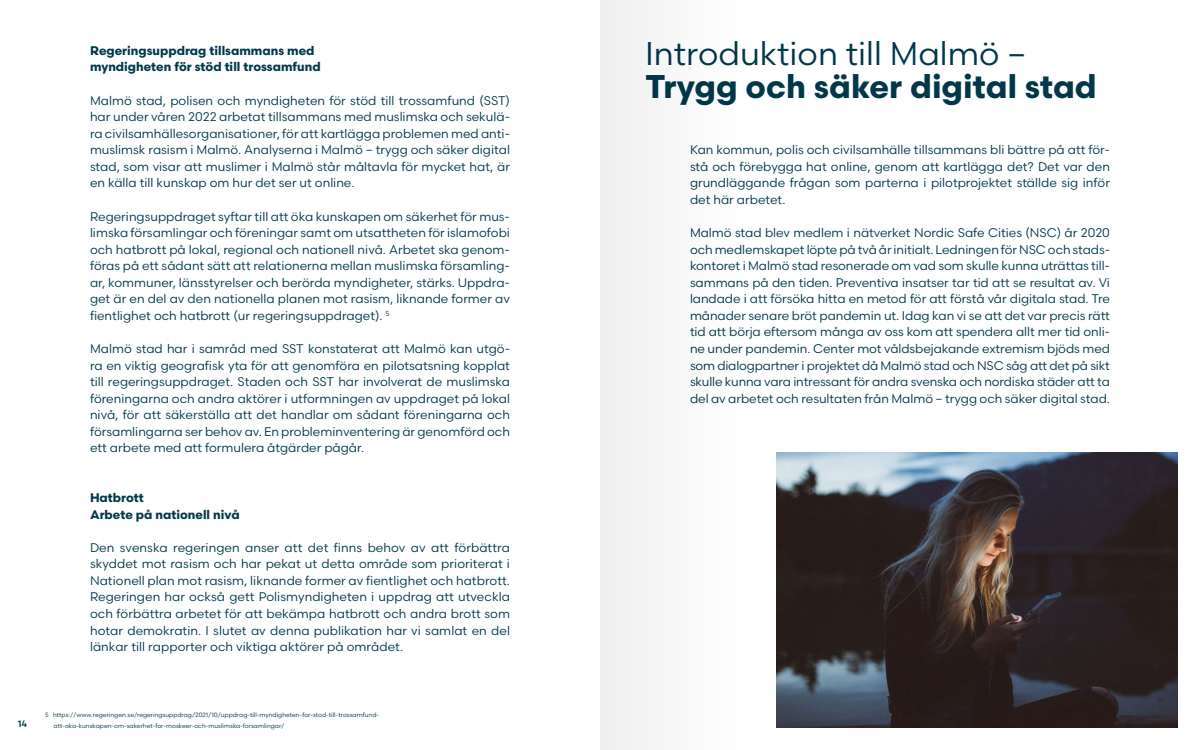
<style>
.page{position:relative;width:1200px;height:750px;background:#fff}
.page>*{position:absolute;margin:0;border:0;box-sizing:border-box;transform-origin:0 0}
.t1{font:700 32.81px "Scandia";color:#00384a}
.t2{font:32.81px "Scandia";color:#00384a}
.t3{font:12.5px/16.6px "Scandia";color:#00384a;text-align:justify}
.t4{font:700 12.5px/16.6px "Scandia";color:#00384a}
.t5{font:500 9.38px "Scandia";color:#00384a}
.t6{font:6.25px "Scandia";color:#00384a}
</style>
<div class="page">
<img style="left:776px;top:452px;width:402px;height:276px">
<div style="left:600px;top:0;width:142px;height:750px;background:#f7f6f7"></div>
<p class="t4" style="left:90px;top:42px;width:232px">Regeringsuppdrag tillsammans med myndigheten för stöd till trossamfund</p>
<p class="t3" style="left:90px;top:92px;width:422px">Malmö stad, polisen och myndigheten för stöd till trossamfund (SST) har under våren 2022 arbetat tillsammans med muslimska och sekulä&shy;ra civilsamhällesorganisationer, för att kartlägga problemen med anti&shy;muslimsk rasism i Malmö. Analyserna i Malmö – trygg och säker digital stad, som visar att muslimer i Malmö står måltavla för mycket hat, är en källa till kunskap om hur det ser ut online.</p>
<p class="t3" style="left:90px;top:208px;width:422px">Regeringsuppdraget syftar till att öka kunskapen om säkerhet för mus&shy;limska församlingar och föreningar samt om utsattheten för islamofobi och hatbrott på lokal, regional och nationell nivå. Arbetet ska genom&shy;föras på ett sådant sätt att relationerna mellan muslimska församling&shy;ar, kommuner, länsstyrelser och berörda myndigheter, stärks. Uppdra&shy;get är en del av den nationella planen mot rasism, liknande former av fientlighet och hatbrott (ur regeringsuppdraget). <sup>5</sup></p>
<p class="t3" style="left:90px;top:340px;width:422px">Malmö stad har i samråd med SST konstaterat att Malmö kan utgö&shy;ra en viktig geografisk yta för att genomföra en pilotsatsning kopplat till regeringsuppdraget. Staden och SST har involverat de muslimska föreningarna och andra aktörer i utformningen av uppdraget på lokal nivå, för att säkerställa att det handlar om sådant föreningarna och församlingarna ser behov av. En probleminventering är genomförd och ett arbete med att formulera åtgärder pågår.</p>
<p class="t4" style="left:90px;top:489px;width:151px">Hatbrott<br>Arbete på nationell nivå</p>
<p class="t3" style="left:90px;top:539px;width:422px">Den svenska regeringen anser att det finns behov av att förbättra skyddet mot rasism och har pekat ut detta område som prioriterat i Nationell plan mot rasism, liknande former av fientlighet och hatbrott.<br>Regeringen har också gett Polismyndigheten i uppdrag att utveckla och förbättra arbetet för att bekämpa hatbrott och andra brott som hotar demokratin. I slutet av denna publikation har vi samlat en del länkar till rapporter och viktiga aktörer på området.</p>
<p class="t6" style="left:45px;top:711px;width:336px">5 https://www.regeringen.se/regeringsuppdrag/2021/10/uppdrag-till-myndigheten-for-stod-till-trossamfund-</p>
<p class="t5" style="left:18px;top:718px;width:11px">14</p>
<p class="t6" style="left:54px;top:721px;width:232px">att-oka-kunskapen-om-sakerhet-for-moskeer-och-muslimska-forsamlingar/</p>
<h1 class="t2" style="left:645px;top:33px;width:383px">Introduktion till Malmö –</h1>
<h1 class="t1" style="left:645px;top:66px;width:453px">Trygg och säker digital stad</h1>
<p class="t3" style="left:690px;top:141px;width:421px">Kan kommun, polis och civilsamhälle tillsammans bli bättre på att för&shy;stå och förebygga hat online, genom att kartlägga det? Det var den grundläggande frågan som parterna i pilotprojektet ställde sig inför det här arbetet.</p>
<p class="t3" style="left:690px;top:224px;width:422px">Malmö stad blev medlem i nätverket Nordic Safe Cities (NSC) år 2020 och medlemskapet löpte på två år initialt. Ledningen för NSC och stads&shy;kontoret i Malmö stad resonerade om vad som skulle kunna uträttas till&shy;sammans på den tiden. Preventiva insatser tar tid att se resultat av. Vi landade i att försöka hitta en metod för att förstå vår digitala stad. Tre månader senare bröt pandemin ut. Idag kan vi se att det var precis rätt tid att börja eftersom många av oss kom att spendera allt mer tid onli&shy;ne under pandemin. Center mot våldsbejakande extremism bjöds med som dialogpartner i projektet då Malmö stad och NSC såg att det på sikt skulle kunna vara intressant för andra svenska och nordiska städer att ta del av arbetet och resultaten från Malmö – trygg och säker digital stad.</p>
</div>
